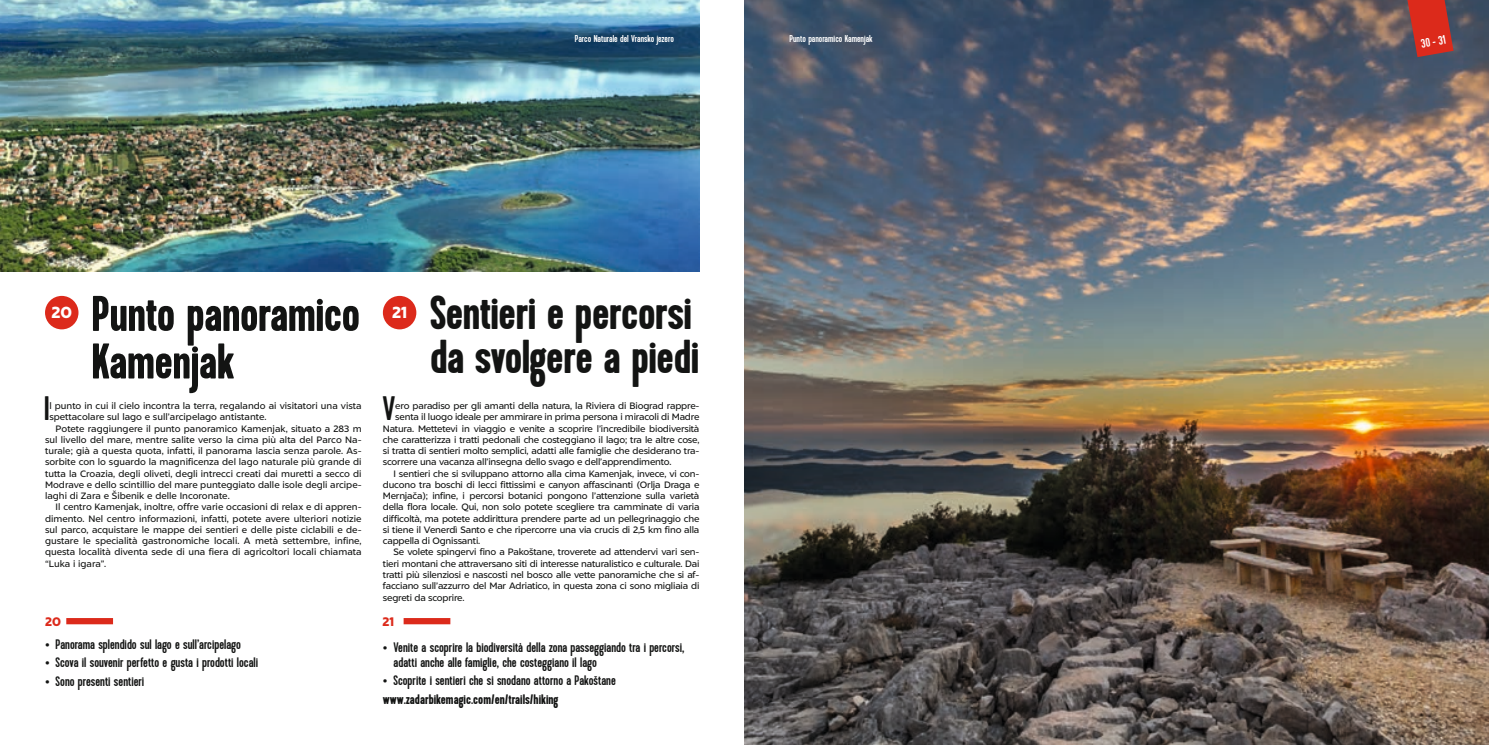
<style>
.page{position:relative;width:1489px;height:745px;background:#fff}
.page>*{position:absolute;margin:0;border:0;box-sizing:border-box;transform-origin:0 0}
.t1{font:700 50px/47.5px "Kapra";letter-spacing:-.01em;color:#131413}
.t2{font:700 47.5px/43.8px "Kapra";letter-spacing:-.01em;color:#131413}
.t3{font:33.88px "Kapra";color:#131413}
.t4{font:900 16.25px "Liszt FY";color:#fff}
.t5{font:13.75px/15px "Kapra";color:#131413}
.t6{font:12.5px "Kapra";color:#fff}
.t7{font:900 12.5px "Liszt FY";color:#dc2a1b}
.t8{font:10px "Kapra";color:#fff}
.t9{font:9.38px/11.2px "Liszt FY";letter-spacing:-.02em;color:#131413;text-align:justify}
.t10{font:9.38px/11.2px "Liszt FY";color:#131413}
.s1{font-family:"Liszt FY";font-weight:900}
.s2{font-weight:700}
</style>
<div class="page">
<img style="left:744px;top:0;width:744px;height:744px">
<img style="left:0;top:0;width:699px;height:271px">
<svg style="left:1407px;top:0;width:46px;height:57px;background:#b9332c"></svg>
<div style="left:45px;top:296px;width:33px;height:33px;background:#dc2a1b;border-radius:50%"></div>
<div style="left:383px;top:296px;width:33px;height:33px;background:#dc2a1b;border-radius:50%"></div>
<div style="left:66px;top:617px;width:47px;height:7px;background:#dc2a1b"></div>
<div style="left:403px;top:617px;width:47px;height:7px;background:#dc2a1b"></div>
<p class="t8" style="left:575px;top:33px;width:100px">Parco Naturale del Vransko jezero</p>
<p class="t8" style="left:789px;top:33px;width:85px">Punto panoramico Kamenjak</p>
<h1 class="t1" style="left:91px;top:291px;width:270px">Punto panoramico<br>Kamenjak</h1>
<h3 class="t4" style="left:51px;top:302px;width:22px">20</h3>
<h3 class="t4" style="left:392px;top:302px;width:17px">21</h3>
<h2 class="t2" style="left:430px;top:292px;width:271px">Sentieri e percorsi da svolgere a piedi</h2>
<h3 class="t3" style="left:44px;top:389px;width:7px">I</h3>
<p class="t10" style="left:49px;top:400px;width:314px">l punto in cui il cielo incontra la terra, regalando ai visitatori una vista spettacolare sul lago e sull’arcipelago antistante.</p>
<p class="t9" style="left:45px;top:422px;width:318px;text-indent:11px">Potete raggiungere il punto panoramico Kamenjak, situato a 283 m sul livello del mare, mentre salite verso la cima più alta del Parco Na&shy;turale; già a questa quota, infatti, il panorama lascia senza parole. As&shy;sorbite con lo sguardo la magnificenza del lago naturale più grande di tutta la Croazia, degli oliveti, degli intrecci creati dai muretti a secco di Modrave e dello scintillio del mare punteggiato dalle isole degli arcipe&shy;laghi di Zara e Šibenik e delle Incoronate.</p>
<p class="t9" style="left:45px;top:501px;width:318px;text-indent:11px">Il centro Kamenjak, inoltre, offre varie occasioni di relax e di appren&shy;dimento. Nel centro informazioni, infatti, potete avere ulteriori notizie sul parco, acquistare le mappe dei sentieri e delle piste ciclabili e de&shy;gustare le specialità gastronomiche locali. A metà settembre, infine, questa località diventa sede di una fiera di agricoltori locali chiamata “Luka i igara”.</p>
<h3 class="t3" style="left:382px;top:389px;width:14px">V</h3>
<p class="t9" style="left:395px;top:400px;width:305px">ero paradiso per gli amanti della natura, la Riviera di Biograd rappre-</p>
<p class="t9" style="left:395px;top:411px;width:305px">senta il luogo ideale per ammirare in prima persona i miracoli di Madre</p>
<p class="t9" style="left:383px;top:422px;width:318px">Natura. Mettetevi in viaggio e venite a scoprire l’incredibile biodiversità</p>
<p class="t9" style="left:383px;top:433px;width:318px">che caratterizza i tratti pedonali che costeggiano il lago; tra le altre cose,</p>
<p class="t9" style="left:383px;top:445px;width:318px">si tratta di sentieri molto semplici, adatti alle famiglie che desiderano tra-</p>
<p class="t9" style="left:383px;top:456px;width:290px">scorrere una vacanza all’insegna dello svago e dell’apprendimento.</p>
<p class="t9" style="left:393px;top:467px;width:307px">I sentieri che si sviluppano attorno alla cima Kamenjak, invece, vi con-</p>
<p class="t9" style="left:383px;top:478px;width:318px">ducono tra boschi di lecci fittissimi e canyon affascinanti (Orlja Draga e</p>
<p class="t9" style="left:383px;top:490px;width:318px">Mernjača); infine, i percorsi botanici pongono l’attenzione sulla varietà</p>
<p class="t9" style="left:383px;top:501px;width:318px">della flora locale. Qui, non solo potete scegliere tra camminate di varia</p>
<p class="t9" style="left:383px;top:512px;width:318px">difficoltà, ma potete addirittura prendere parte ad un pellegrinaggio che</p>
<p class="t9" style="left:383px;top:523px;width:318px">si tiene il Venerdì Santo e che ripercorre una via crucis di 2,5 km fino alla</p>
<p class="t9" style="left:383px;top:535px;width:99px">cappella di Ognissanti.</p>
<p class="t9" style="left:393px;top:546px;width:307px">Se volete spingervi fino a Pakoštane, troverete ad attendervi vari sen-</p>
<p class="t9" style="left:383px;top:557px;width:318px">tieri montani che attraversano siti di interesse naturalistico e culturale. Dai</p>
<p class="t9" style="left:383px;top:568px;width:318px">tratti più silenziosi e nascosti nel bosco alle vette panoramiche che si af-</p>
<p class="t9" style="left:383px;top:580px;width:318px">facciano sull’azzurro del Mar Adriatico, in questa zona ci sono migliaia di</p>
<p class="t9" style="left:383px;top:591px;width:83px">segreti da scoprire.</p>
<h3 class="t5" style="left:393px;top:639px;width:292px;text-indent:-11px"><span class="s1">•</span> Venite a scoprire la biodiversità della zona passeggiando tra i percorsi, adatti anche alle famiglie, che costeggiano il lago</h3>
<h3 class="t5" style="left:383px;top:671px;width:234px;line-height:18.5px"><span class="s1">•</span> Scoprite i sentieri che si snodano attorno a Pakoštane <span class="s2">www.zadarbikemagic.com/en/trails/hiking</span></h3>
<h3 class="t7" style="left:45px;top:613px;width:17px">20</h3>
<h3 class="t7" style="left:382px;top:613px;width:13px">21</h3>
<h3 class="t5" style="left:45px;top:636px;width:197px"><span class="s1">•</span> Panorama splendido sul lago e sull’arcipelago</h3>
<h3 class="t5" style="left:45px;top:654px;width:215px"><span class="s1">•</span> Scova il souvenir perfetto e gusta i prodotti locali</h3>
<h3 class="t5" style="left:45px;top:673px;width:101px"><span class="s1">•</span> Sono presenti sentieri</h3>
<h3 class="t6" style="left:1419px;top:36px;width:26px;rotate:-10deg">30 - 31</h3>
</div>
